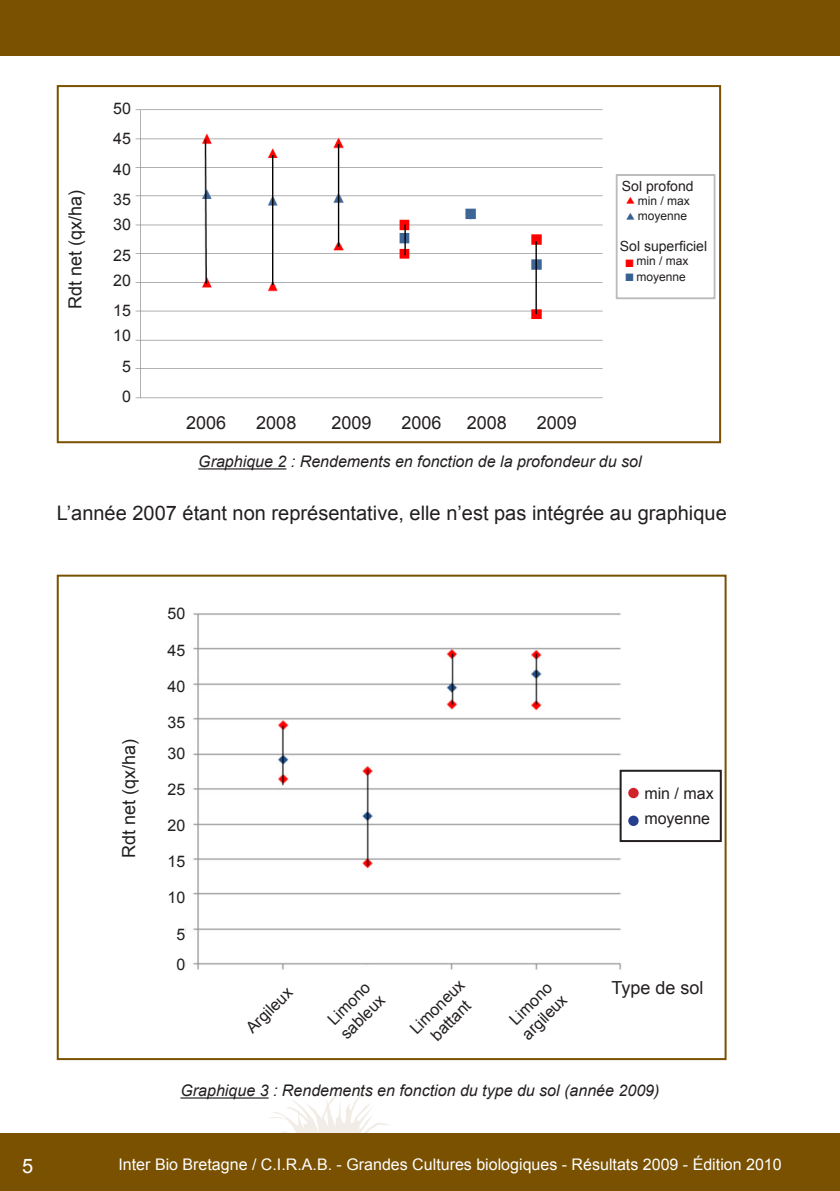
<style>
.page{position:relative;width:840px;height:1191px;background:#fff}
.page>*{position:absolute;margin:0;border:0;box-sizing:border-box;transform-origin:0 0}
.Texte{font:20px "Arial";color:#231f20}
.Texte-2{font:20px "Arial";color:#fff}
.t1{font:18px "Arial";color:#231f20}
.t2{font:16px/30.6px "Arial";color:#231f20}
.légende{font:italic 16px "Arial";color:#231f20}
.t3{font:16px "Arial";color:#fff}
.t4{font:14px "Arial";color:#231f20}
.t5{font:12.8px/15.4px "Calibri";letter-spacing:.005em;color:#000;text-align:justify}
.t6{font:12px "Arial";color:#231f20}
.s1{color:#f00}
.s2{color:#376092}
</style>
<div class="page">
<hr style="left:198px;top:468px;width:88px;height:1px;background:#231f20">
<hr style="left:180px;top:1097px;width:88px;height:1px;background:#231f20">
<img style="left:135px;top:109px;width:581px;height:290px">
<div style="left:57px;top:85px;width:663px;height:358px;border:2px solid #795100"></div>
<img style="left:185px;top:613px;width:537px;height:357px">
<div style="left:57px;top:574px;width:669px;height:486px;border:2px solid #795100"></div>
<svg style="left:313px;top:968px;width:174px;height:2px"></svg>
<svg style="left:495px;top:968px;width:84px;height:2px"></svg>
<div style="left:620px;top:770px;width:100px;height:71px;background:#fff"></div>
<div style="left:619px;top:769px;width:102px;height:73px;border:2px solid #231f20"></div>
<div style="left:628px;top:788px;width:10px;height:10px;background:#d1232a;border-radius:50%"></div>
<div style="left:628px;top:815px;width:10px;height:11px;background:#253f8e;border-radius:50%"></div>
<div style="left:0;top:1134px;width:839px;height:57px;background:#795100"></div>
<div style="left:0;top:0;width:839px;height:55px;background:#795100"></div>
<svg style="left:263px;top:1090px;width:129px;height:44px"></svg>
<svg style="left:615px;top:174px;width:99px;height:125px"></svg>
<p class="t1" style="left:63px;top:309px;width:121px;rotate:-90deg">Rdt net (qx/ha)</p>
<p class="t2" style="left:113px;top:93px;width:19px;text-align:justify">50<br>45<br>40<br>35</p>
<p class="t2" style="left:113px;top:209px;width:19px">30<br>25</p>
<p class="t2" style="left:113px;top:265px;width:19px">20<br>15</p>
<p class="t2" style="left:113px;top:320px;width:19px;text-align:center">10<br>5<br>0</p>
<p class="t4" style="left:621px;top:177px;width:73px">Sol profond</p>
<p class="t5" style="left:637px;top:179px;width:53px;text-indent:-13px">Sol profond : min / max moyenne</p>
<p class="t5" style="left:624px;top:240px;width:77px">Sol superficiel :</p>
<p class="t5" style="left:624px;top:256px;width:64px"><span class="s1">■</span>min / max</p>
<p class="t5" style="left:624px;top:270px;width:62px"><span class="s2">■</span>moyenne</p>
<p class="t6" style="left:637px;top:193px;width:54px">min / max</p>
<p class="t6" style="left:637px;top:208px;width:51px">moyenne</p>
<p class="t4" style="left:619px;top:237px;width:89px">Sol superficiel</p>
<p class="t6" style="left:636px;top:253px;width:54px">min / max</p>
<p class="t6" style="left:636px;top:269px;width:51px">moyenne</p>
<p class="t1" style="left:186px;top:411px;width:42px">2006</p>
<p class="t1" style="left:256px;top:411px;width:42px">2008</p>
<p class="t1" style="left:331px;top:411px;width:42px">2009</p>
<p class="t1" style="left:401px;top:411px;width:42px">2006</p>
<p class="t1" style="left:466px;top:411px;width:42px">2008</p>
<p class="t1" style="left:536px;top:411px;width:42px">2009</p>
<p class="légende" style="left:198px;top:451px;width:444px">Graphique 2 : Rendements en fonction de la profondeur du sol</p>
<p class="Texte" style="left:57px;top:499px;width:671px">L’année 2007 étant non représentative, elle n’est pas intégrée au graphique</p>
<p class="t1" style="left:117px;top:857px;width:121px;rotate:-90deg">Rdt net (qx/ha)</p>
<p class="t2" style="left:167px;top:598px;width:19px">50</p>
<p class="t2" style="left:167px;top:635px;width:19px">45</p>
<p class="t2" style="left:167px;top:671px;width:19px">40</p>
<p class="t2" style="left:167px;top:707px;width:19px">35<br>30</p>
<p class="t2" style="left:167px;top:774px;width:19px">25</p>
<p class="t2" style="left:167px;top:810px;width:19px">20</p>
<p class="t2" style="left:167px;top:846px;width:19px">15</p>
<p class="t2" style="left:167px;top:882px;width:19px">10</p>
<p class="t2" style="left:176px;top:919px;width:10px">5<br>0</p>
<p class="t2" style="left:644px;top:781px;width:71px;line-height:24.8px">min / max moyenne</p>
<p class="t2" style="left:238px;top:1019px;width:59px;rotate:-45deg">Argileux</p>
<p class="t2" style="left:322px;top:1016px;width:57px;line-height:19.2px;rotate:-45deg">Limono sableux</p>
<p class="t2" style="left:406px;top:1024px;width:71px;line-height:19.2px;text-align:center;rotate:-45deg">Limoneux battant</p>
<p class="t2" style="left:504px;top:1016px;width:58px;line-height:19.2px;rotate:-45deg">Limono argileux</p>
<p class="t1" style="left:611px;top:976px;width:94px">Type de sol</p>
<p class="légende" style="left:180px;top:1080px;width:480px">Graphique 3 : Rendements en fonction du type du sol (année 2009)</p>
<p class="Texte-2" style="left:22px;top:1152px;width:13px">5</p>
<p class="t3" style="left:118px;top:1153px;width:664px">Inter Bio Bretagne / C.I.R.A.B. - Grandes Cultures biologiques - Résultats 2009 - Édition 2010</p>
</div>
